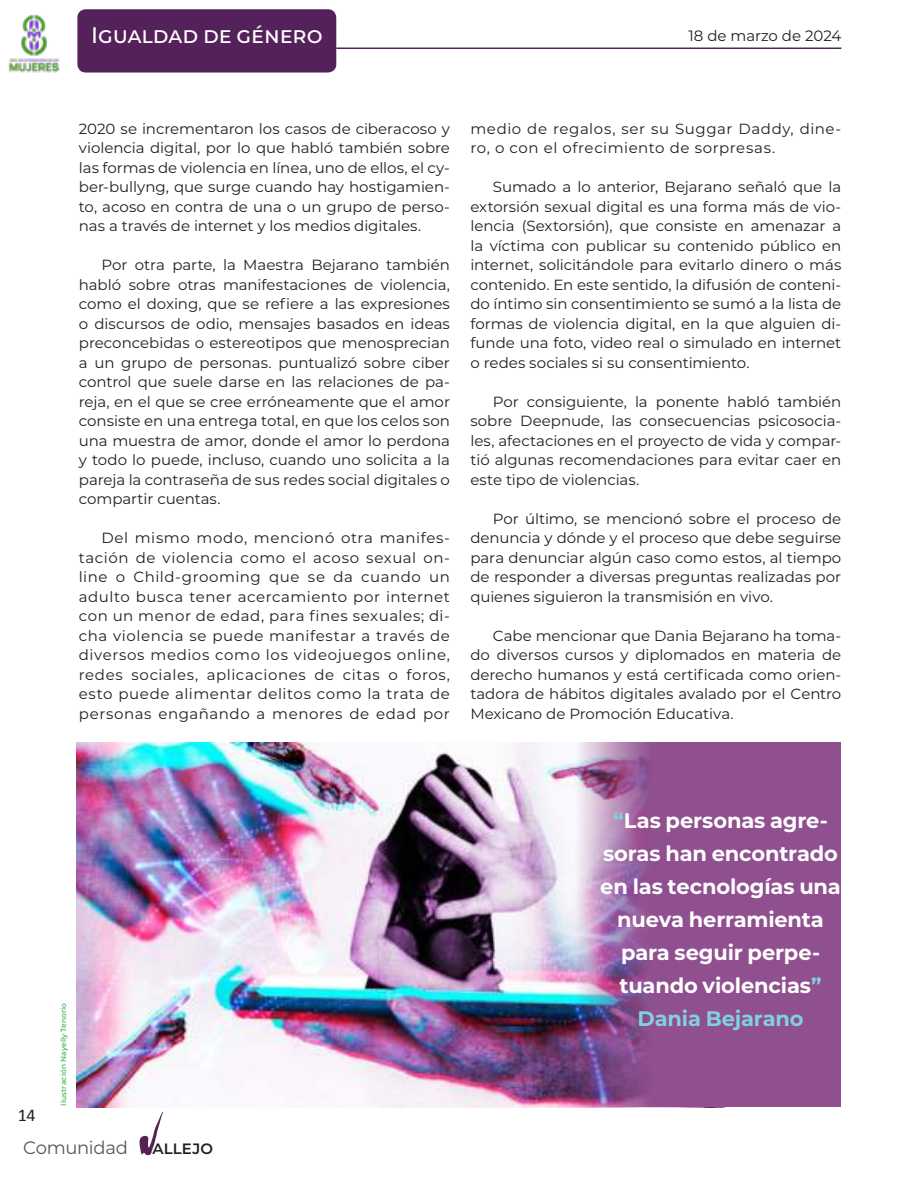
<style>
.page{position:relative;width:918px;height:1188px;background:#fff}
.page>*{position:absolute;margin:0;border:0;box-sizing:border-box;transform-origin:0 0}
.t1{font:500 22.5px "Montserrat";color:#fff}
.t2{font:700 21px/33px "Montserrat";letter-spacing:-.01em;color:#fff;text-align:center}
.t3{font:18px "Montserrat";letter-spacing:-.015em;color:#57585a}
.t4{font:18px "Calibri";color:#221f1f}
.t5{font:15px "Montserrat";letter-spacing:-.005em;color:#221f1f}
.t6{font:14.7px/19.5px "Montserrat";color:#221f1f;text-align:justify}
.t7{font:14.7px/19.5px "Montserrat";letter-spacing:.035em;color:#221f1f}
.t8{font:500 7.35px "Montserrat";letter-spacing:.015em;color:#2fb049}
.s1{font-weight:600;font-size:15px;color:#221f1f}
.s2{color:#81d1dd}
</style>
<div class="page">
<img style="left:77px;top:743px;width:208px;height:364px">
<img style="left:285px;top:743px;width:556px;height:364px">
<div style="left:77px;top:9px;width:259px;height:64px;background:#55215b;border-radius:9px"></div>
<hr style="left:336px;top:48px;width:505px;height:1px;background:#55215b">
<svg style="left:139px;top:1111px;width:24px;height:44px"></svg>
<img style="left:8px;top:15px;width:52px;height:58px">
<h1 class="t1" style="left:91px;top:22px;width:233px">Igualdad de género</h1>
<p class="t5" style="left:688px;top:27px;width:154px">18 de marzo de 2024</p>
<p class="t6" style="left:79px;top:119px;width:373px">2020 se incrementaron los casos de ciberacoso y violencia digital, por lo que habló también sobre las formas de violencia en línea, uno de ellos, el cy&shy;ber-bullyng, que surge cuando hay hostigamien&shy;to, acoso en contra de una o un grupo de perso&shy;nas a través de internet y los medios digitales.</p>
<p class="t6" style="left:79px;top:255px;width:373px;text-indent:23px">Por otra parte, la Maestra Bejarano también habló sobre otras manifestaciones de violencia, como el doxing, que se refiere a las expresiones o discursos de odio, mensajes basados en ideas preconcebidas o estereotipos que menosprecian a un grupo de personas. puntualizó sobre ciber control que suele darse en las relaciones de pa&shy;reja, en el que se cree erróneamente que el amor consiste en una entrega total, en que los celos son una muestra de amor, donde el amor lo perdona y todo lo puede, incluso, cuando uno solicita a la pareja la contraseña de sus redes social digitales o compartir cuentas.</p>
<p class="t6" style="left:79px;top:528px;width:373px;text-indent:23px">Del mismo modo, mencionó otra manifes&shy;tación de violencia como el acoso sexual on&shy;line o Child-grooming que se da cuando un adulto busca tener acercamiento por internet con un menor de edad, para fines sexuales; di&shy;cha violencia se puede manifestar a través de diversos medios como los videojuegos online, redes sociales, aplicaciones de citas o foros, esto puede alimentar delitos como la trata de personas engañando a menores de edad por</p>
<p class="t7" style="left:470px;top:119px;width:372px">medio de regalos, ser su Suggar Daddy, dine&shy;ro, o con el ofrecimiento de sorpresas.</p>
<p class="t6" style="left:470px;top:177px;width:372px;text-indent:23px">Sumado a lo anterior, Bejarano señaló que la extorsión sexual digital es una forma más de vio&shy;lencia (Sextorsión), que consiste en amenazar a la víctima con publicar su contenido público en internet, solicitándole para evitarlo dinero o más contenido. En este sentido, la difusión de conteni&shy;do íntimo sin consentimiento se sumó a la lista de formas de violencia digital, en la que alguien di&shy;funde una foto, video real o simulado en internet o redes sociales si su consentimiento.</p>
<p class="t6" style="left:470px;top:392px;width:372px;text-indent:23px">Por consiguiente, la ponente habló también sobre Deepnude, las consecuencias psicosocia&shy;les, afectaciones en el proyecto de vida y compar&shy;tió algunas recomendaciones para evitar caer en este tipo de violencias.</p>
<p class="t6" style="left:470px;top:509px;width:372px;text-indent:23px">Por último, se mencionó sobre el proceso de denuncia y dónde y el proceso que debe seguirse para denunciar algún caso como estos, al tiempo de responder a diversas preguntas realizadas por quienes siguieron la transmisión en vivo.</p>
<p class="t6" style="left:470px;top:626px;width:372px;text-indent:23px">Cabe mencionar que Dania Bejarano ha toma&shy;do diversos cursos y diplomados en materia de derecho humanos y está certificada como orien&shy;tadora de hábitos digitales avalado por el Centro Mexicano de Promoción Educativa.</p>
<p class="t8" style="left:60px;top:1106px;width:104px;rotate:-90deg">Ilustración Nayelly Tenorio</p>
<p class="t4" style="left:18px;top:1104px;width:19px">14</p>
<p class="t3" style="left:23px;top:1138px;width:191px">Comunidad <span class="s1">VALLEJO</span></p>
<h2 class="t2" style="left:600px;top:804px;width:242px"><span class="s2">“</span>Las personas agre&shy;soras han encontrado en las tecnologías una nueva herramienta para seguir perpe&shy;tuando violencias<span class="s2">”<br>Dania Bejarano</span></h2>
</div>
